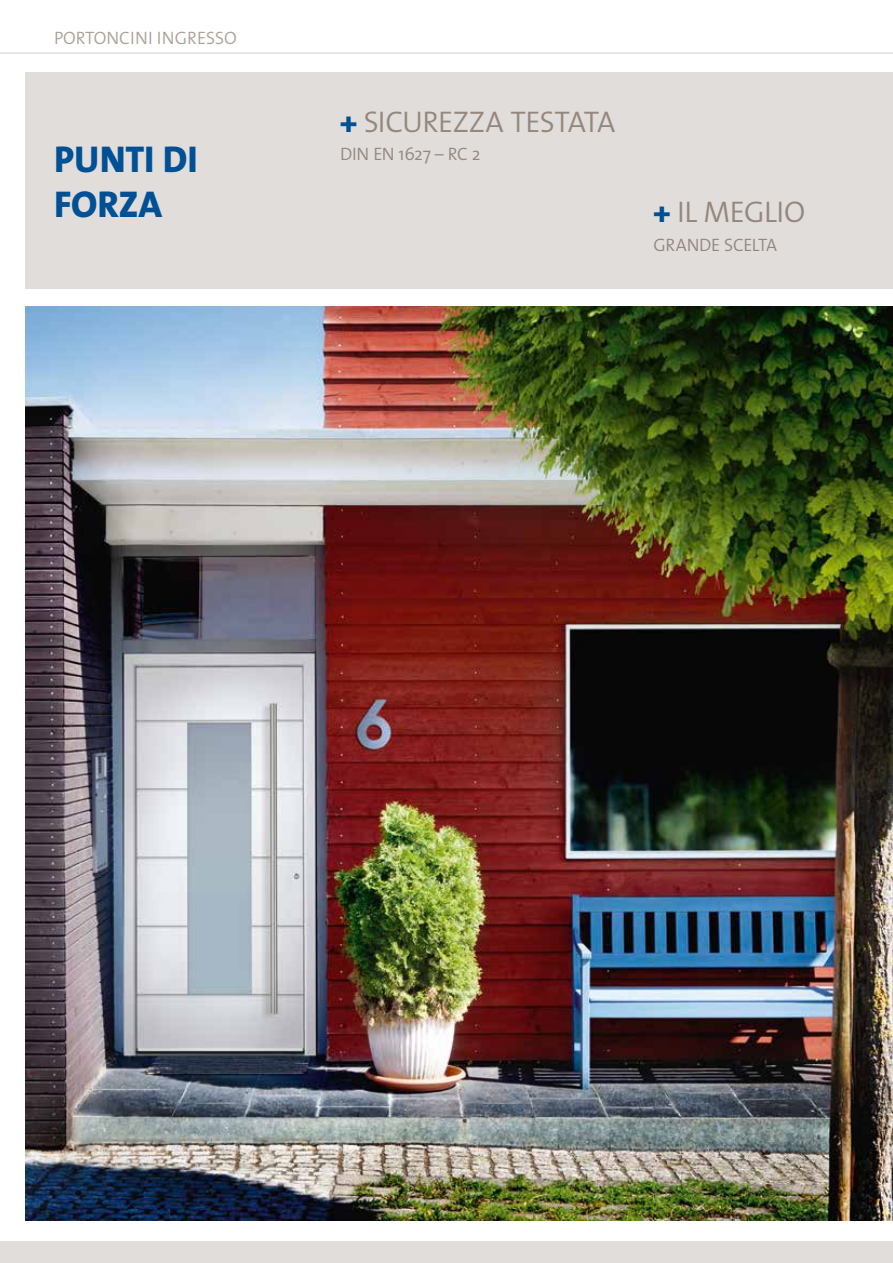
<style>
.page{position:relative;width:893px;height:1263px;background:#fff}
.page>*{position:absolute;margin:0;border:0;box-sizing:border-box;transform-origin:0 0}
.t1{font:800 37.5px/45px "The Sans";letter-spacing:-.005em;color:#005095}
.t2{font:300 30px "The Sans";letter-spacing:-.02em;color:#94877d}
.t3{font:300 18px "The Sans";letter-spacing:-.02em;color:#94877d}
.t4{font:300 18px "The Sans";color:#aca19a}
.s1{font-weight:800;color:#005095}
</style>
<div class="page">
<div style="left:0;top:1242px;width:893px;height:21px;background:#e1dddb"></div>
<hr style="left:0;top:52px;width:893px;height:2px;background:#e1dddb">
<img style="left:26px;top:306px;width:867px;height:914px">
<div style="left:26px;top:72px;width:867px;height:216px;background:#e1dddb"></div>
<p class="t4" style="left:54px;top:27px;width:184px">PORTONCINI INGRESSO</p>
<p class="t1" style="left:54px;top:137px;width:145px">PUNTI DI<br>FORZA</p>
<p class="t2" style="left:340px;top:103px;width:277px"><span class="s1">+</span> SICUREZZA TESTATA</p>
<p class="t3" style="left:340px;top:143px;width:142px">DIN EN 1627 – RC 2</p>
<p class="t2" style="left:654px;top:193px;width:153px"><span class="s1">+</span> IL MEGLIO</p>
<p class="t3" style="left:654px;top:233px;width:125px">GRANDE SCELTA</p>
</div>
